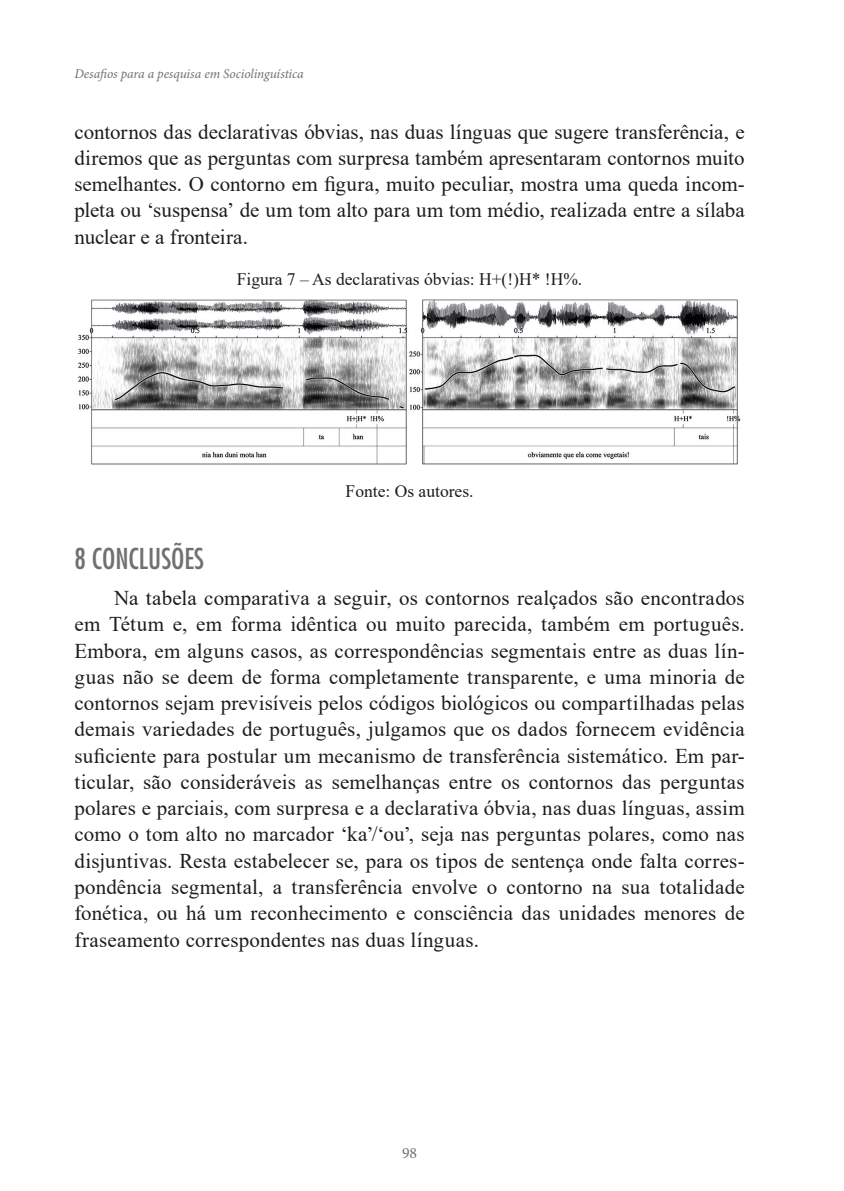
<style>
.page{position:relative;width:844px;height:1191px;background:#fff}
.page>*{position:absolute;margin:0;border:0;box-sizing:border-box;transform-origin:0 0}
.t1{font:condensed 28px "Futura Std";color:#70706f}
.t2{font:21px/26.2px "Times New Roman";letter-spacing:.005em;color:#1d1d1b;text-align:justify}
.t3{font:17.5px "Times New Roman";color:#1d1d1b}
.t4{font:15.75px "Minion Pro";color:#70706f}
.t5{font:italic 13.3px "Minion Pro";letter-spacing:-.005em;color:#70706f}
</style>
<div class="page">
<img style="left:78px;top:299px;width:663px;height:166px">
<p class="t5" style="left:74px;top:65px;width:231px">Desafios para a pesquisa em Sociolinguística</p>
<p class="t2" style="left:74px;top:118px;width:671px">contornos das declarativas óbvias, nas duas línguas que sugere transferência, e diremos que as perguntas com surpresa também apresentaram contornos muito semelhantes. O contorno em figura, muito peculiar, mostra uma queda incom&shy;pleta ou ‘suspensa’ de um tom alto para um tom médio, realizada entre a sílaba nuclear e a fronteira.</p>
<p class="t3" style="left:237px;top:266px;width:347px">Figura 7 – As declarativas óbvias: H+(!)H* !H%.</p>
<p class="t3" style="left:345px;top:479px;width:129px">Fonte: Os autores.</p>
<h1 class="t1" style="left:74px;top:542px;width:131px">8 CONCLUSÕES</h1>
<p class="t2" style="left:74px;top:584px;width:671px;text-indent:40px">Na tabela comparativa a seguir, os contornos realçados são encontrados em Tétum e, em forma idêntica ou muito parecida, também em português.<br>Embora, em alguns casos, as correspondências segmentais entre as duas lín&shy;guas não se deem de forma completamente transparente, e uma minoria de contornos sejam previsíveis pelos códigos biológicos ou compartilhadas pelas demais variedades de português, julgamos que os dados fornecem evidência suficiente para postular um mecanismo de transferência sistemático. Em par&shy;ticular, são consideráveis as semelhanças entre os contornos das perguntas polares e parciais, com surpresa e a declarativa óbvia, nas duas línguas, assim como o tom alto no marcador ‘ka’/‘ou’, seja nas perguntas polares, como nas disjuntivas. Resta estabelecer se, para os tipos de sentença onde falta corres&shy;pondência segmental, a transferência envolve o contorno na sua totalidade fonética, ou há um reconhecimento e consciência das unidades menores de fraseamento correspondentes nas duas línguas.</p>
<p class="t4" style="left:402px;top:1142px;width:17px">98</p>
</div>
